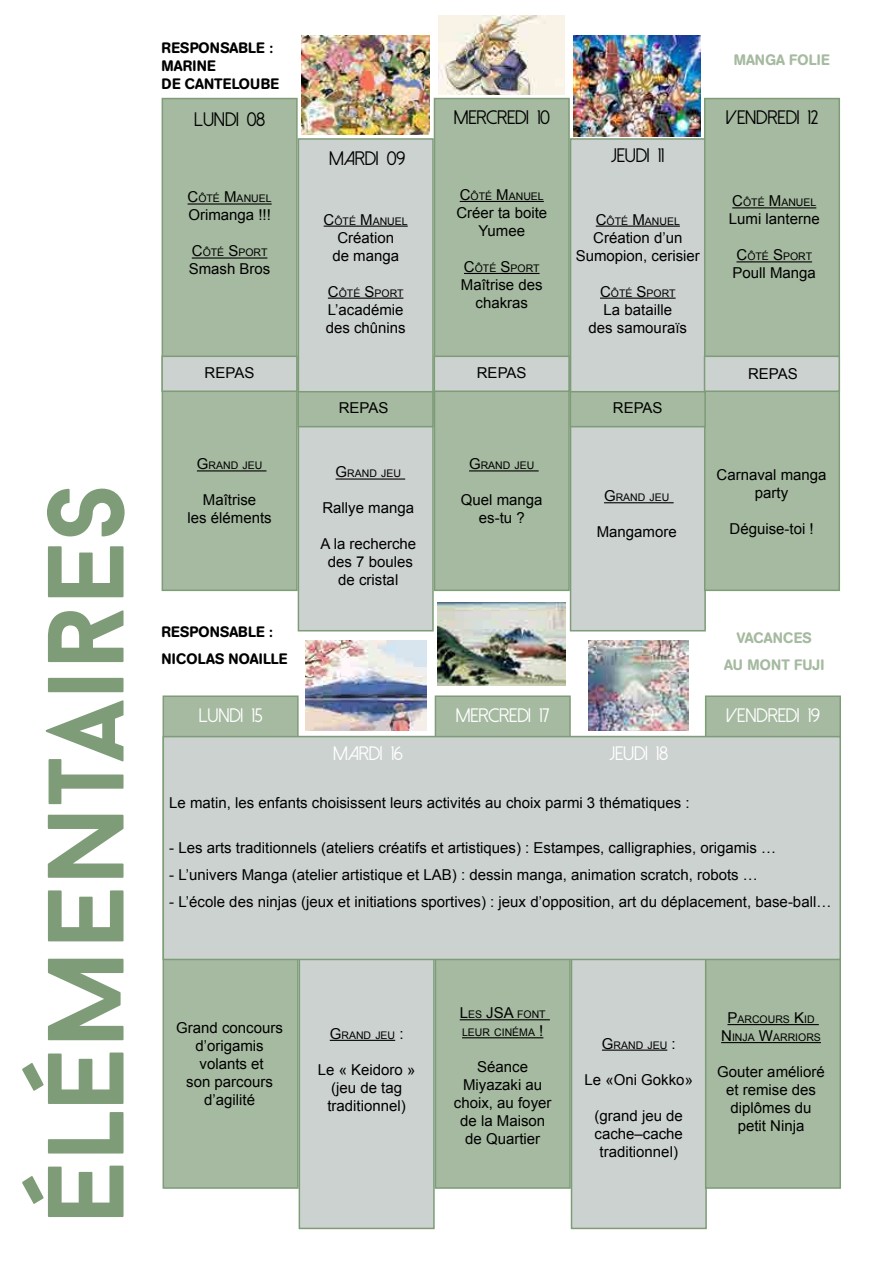
<style>
.page{position:relative;width:893px;height:1263px;background:#fff}
.page>*{position:absolute;margin:0;border:0;box-sizing:border-box;transform-origin:0 0}
.t1{font:700 108px "Baron Neue";color:#7e9c78}
.t2{font:19.5px "Dolce Vita";color:#000}
.t3{font:19.5px "Dolce Vita";color:#fff}
.t4{font:15px/18px "Arial";color:#000;text-align:center}
.t5{font:500 15px/18px "AG Book Rounded";letter-spacing:.02em;color:#000}
.t6{font:500 15px/27px "AG Book Rounded";color:#a5baa0;text-align:center}
.t7{font:10.5px/18px "Arial";color:#000}
.s1{font-size:15px}
</style>
<div class="page">
<div style="left:162px;top:98px;width:136px;height:493px;background:#a5baa0;border:2px solid #7e9c78"></div>
<div style="left:298px;top:138px;width:136px;height:493px;background:#ccd2cf;border:2px solid #7e9c78"></div>
<div style="left:434px;top:98px;width:136px;height:493px;background:#a5baa0;border:2px solid #7e9c78"></div>
<div style="left:570px;top:138px;width:136px;height:493px;background:#ccd2cf;border:2px solid #7e9c78"></div>
<div style="left:704px;top:98px;width:136px;height:493px;background:#a5baa0;border:2px solid #7e9c78"></div>
<div style="left:163px;top:695px;width:136px;height:494px;background:#a5baa0;border:2px solid #7e9c78"></div>
<div style="left:299px;top:736px;width:136px;height:493px;background:#ccd2cf;border:2px solid #7e9c78"></div>
<div style="left:435px;top:695px;width:136px;height:494px;background:#a5baa0;border:2px solid #7e9c78"></div>
<div style="left:571px;top:736px;width:136px;height:493px;background:#ccd2cf;border:2px solid #7e9c78"></div>
<div style="left:705px;top:695px;width:136px;height:494px;background:#a5baa0;border:2px solid #7e9c78"></div>
<div style="left:161px;top:356px;width:137px;height:36px;background:#ccd2cf;border:2px solid #7e9c78"></div>
<div style="left:297px;top:391px;width:137px;height:36px;background:#a5baa0;border:2px solid #7e9c78"></div>
<div style="left:434px;top:356px;width:136px;height:36px;background:#ccd2cf;border:2px solid #7e9c78"></div>
<div style="left:570px;top:391px;width:136px;height:36px;background:#a5baa0;border:2px solid #7e9c78"></div>
<div style="left:704px;top:356px;width:136px;height:36px;background:#ccd2cf;border:2px solid #7e9c78"></div>
<hr style="left:188px;top:203px;width:84px;height:2px;background:#000">
<hr style="left:192px;top:257px;width:75px;height:2px;background:#000">
<hr style="left:324px;top:226px;width:84px;height:1px;background:#000">
<hr style="left:328px;top:298px;width:75px;height:1px;background:#000">
<hr style="left:460px;top:201px;width:84px;height:1px;background:#000">
<hr style="left:464px;top:273px;width:76px;height:1px;background:#000">
<hr style="left:596px;top:226px;width:84px;height:1px;background:#000">
<hr style="left:600px;top:298px;width:76px;height:1px;background:#000">
<hr style="left:732px;top:207px;width:84px;height:1px;background:#000">
<hr style="left:736px;top:261px;width:76px;height:1px;background:#000">
<hr style="left:197px;top:470px;width:69px;height:1px;background:#000">
<hr style="left:336px;top:478px;width:69px;height:2px;background:#000">
<hr style="left:469px;top:470px;width:70px;height:1px;background:#000">
<hr style="left:604px;top:502px;width:70px;height:1px;background:#000">
<div style="left:163px;top:736px;width:678px;height:224px;background:#ccd2cf;border:2px solid #7e9c78"></div>
<hr style="left:330px;top:1040px;width:65px;height:1px;background:#000">
<hr style="left:460px;top:1019px;width:90px;height:1px;background:#000">
<hr style="left:462px;top:1037px;width:81px;height:1px;background:#000">
<hr style="left:602px;top:1049px;width:65px;height:2px;background:#000">
<hr style="left:727px;top:1024px;width:92px;height:1px;background:#000">
<hr style="left:721px;top:1042px;width:100px;height:1px;background:#000">
<img style="left:588px;top:640px;width:101px;height:90px">
<img style="left:438px;top:603px;width:127px;height:82px">
<img style="left:305px;top:640px;width:121px;height:90px">
<img style="left:574px;top:36px;width:126px;height:100px">
<img style="left:302px;top:36px;width:127px;height:99px">
<img style="left:438px;top:16px;width:127px;height:79px">
<h1 class="t1" style="left:17px;top:1225px;width:743px;rotate:-90deg">élémentaires</h1>
<p class="t5" style="left:162px;top:39px;width:119px">RESPONSABLE :<br>MARINE<br>DE CANTELOUBE</p>
<h2 class="t2" style="left:194px;top:110px;width:72px">LUNDI 08</h2>
<p class="t7" style="left:188px;top:190px;width:86px"><span class="s1">C</span>ÔTÉ <span class="s1">M</span>ANUEL</p>
<p class="t4" style="left:188px;top:206px;width:84px">Orimanga !!!</p>
<p class="t7" style="left:192px;top:244px;width:77px"><span class="s1">C</span>ÔTÉ <span class="s1">S</span>PORT</p>
<p class="t4" style="left:189px;top:260px;width:83px">Smash Bros</p>
<p class="t4" style="left:205px;top:364px;width:51px">REPAS</p>
<p class="t7" style="left:197px;top:457px;width:67px"><span class="s1">G</span>RAND JEU</p>
<p class="t4" style="left:188px;top:491px;width:86px">Maîtrise<br>les éléments</p>
<p class="t5" style="left:161px;top:618px;width:128px;line-height:27px">RESPONSABLE :<br>NICOLAS NOAILLE</p>
<h2 class="t2" style="left:329px;top:148px;width:77px">MARDI 09</h2>
<p class="t7" style="left:324px;top:212px;width:86px"><span class="s1">C</span>ÔTÉ <span class="s1">M</span>ANUEL</p>
<p class="t4" style="left:332px;top:228px;width:68px">Création de manga</p>
<p class="t7" style="left:328px;top:284px;width:77px"><span class="s1">C</span>ÔTÉ <span class="s1">S</span>PORT</p>
<p class="t4" style="left:326px;top:300px;width:82px;text-align:left">L’académie des chûnins</p>
<p class="t4" style="left:339px;top:399px;width:51px">REPAS</p>
<p class="t7" style="left:336px;top:465px;width:67px"><span class="s1">G</span>RAND JEU</p>
<p class="t4" style="left:322px;top:499px;width:93px">Rallye manga</p>
<p class="t4" style="left:320px;top:535px;width:97px">A la recherche des 7 boules de cristal</p>
<p class="t6" style="left:734px;top:47px;width:97px">MANGA FOLIE</p>
<h2 class="t2" style="left:454px;top:108px;width:98px">MERCREDI 10</h2>
<p class="t7" style="left:460px;top:187px;width:86px"><span class="s1">C</span>ÔTÉ <span class="s1">M</span>ANUEL</p>
<p class="t4" style="left:456px;top:204px;width:92px">Créer ta boite<br>Yumee</p>
<p class="t7" style="left:464px;top:259px;width:77px"><span class="s1">C</span>ÔTÉ <span class="s1">S</span>PORT</p>
<p class="t4" style="left:461px;top:276px;width:83px">Maîtrise des chakras</p>
<p class="t4" style="left:477px;top:364px;width:51px">REPAS</p>
<h2 class="t2" style="left:612px;top:146px;width:54px">JEUDI 11</h2>
<p class="t7" style="left:596px;top:212px;width:86px"><span class="s1">C</span>ÔTÉ <span class="s1">M</span>ANUEL</p>
<p class="t4" style="left:576px;top:228px;width:126px">Création d’un<br>Sumopion, cerisier</p>
<p class="t7" style="left:600px;top:284px;width:77px"><span class="s1">C</span>ÔTÉ <span class="s1">S</span>PORT</p>
<p class="t4" style="left:589px;top:300px;width:100px">La bataille<br>des samouraïs</p>
<p class="t4" style="left:613px;top:399px;width:51px">REPAS</p>
<h2 class="t2" style="left:726px;top:108px;width:94px">VENDREDI 12</h2>
<p class="t7" style="left:732px;top:194px;width:86px"><span class="s1">C</span>ÔTÉ <span class="s1">M</span>ANUEL</p>
<p class="t4" style="left:729px;top:210px;width:92px">Lumi lanterne</p>
<p class="t7" style="left:736px;top:248px;width:77px"><span class="s1">C</span>ÔTÉ <span class="s1">S</span>PORT</p>
<p class="t4" style="left:733px;top:264px;width:85px">Poull Manga</p>
<p class="t4" style="left:748px;top:365px;width:51px">REPAS</p>
<p class="t7" style="left:469px;top:457px;width:67px"><span class="s1">G</span>RAND JEU</p>
<p class="t4" style="left:461px;top:491px;width:83px">Quel manga es-tu ?</p>
<p class="t7" style="left:604px;top:489px;width:67px"><span class="s1">G</span>RAND JEU</p>
<p class="t4" style="left:597px;top:523px;width:82px">Mangamore</p>
<p class="t4" style="left:717px;top:466px;width:112px">Carnaval manga party</p>
<p class="t4" style="left:729px;top:520px;width:86px">Déguise-toi !</p>
<p class="t6" style="left:724px;top:624px;width:102px">VACANCES<br>AU MONT FUJI</p>
<h2 class="t3" style="left:199px;top:705px;width:65px">LUNDI 15</h2>
<h2 class="t3" style="left:456px;top:705px;width:95px">MERCREDI 17</h2>
<h2 class="t3" style="left:726px;top:705px;width:95px">VENDREDI 19</h2>
<h2 class="t3" style="left:333px;top:744px;width:71px">MARDI 16</h2>
<h2 class="t3" style="left:610px;top:744px;width:59px">JEUDI 18</h2>
<p class="t4" style="left:169px;top:794px;width:522px">Le matin, les enfants choisissent leurs activités au choix parmi 3 thématiques :</p>
<p class="t4" style="left:169px;top:839px;width:608px">- Les arts traditionnels (ateliers créatifs et artistiques) : Estampes, calligraphies, origamis …</p>
<p class="t4" style="left:169px;top:866px;width:590px">- L’univers Manga (atelier artistique et LAB) : dessin manga, animation scratch, robots …</p>
<p class="t4" style="left:169px;top:893px;width:663px">- L’école des ninjas (jeux et initiations sportives) : jeux d’opposition, art du déplacement, base-ball…</p>
<p class="t4" style="left:176px;top:1019px;width:108px">Grand concours d’origamis volants et<br>son parcours d’agilité</p>
<p class="t7" style="left:330px;top:1026px;width:75px"><span class="s1">G</span>RAND JEU <span class="s1">:</span></p>
<p class="t4" style="left:318px;top:1061px;width:99px">Le « Keidoro » (jeu de tag traditionnel)</p>
<p class="t7" style="left:460px;top:1006px;width:87px"><span class="s1">L</span>ES <span class="s1">JSA</span> FONT<br>LEUR CINÉMA <span class="s1">!</span></p>
<p class="t4" style="left:454px;top:1058px;width:99px">Séance<br>Miyazaki au choix, au foyer de la Maison de Quartier</p>
<p class="t7" style="left:602px;top:1036px;width:75px"><span class="s1">G</span>RAND JEU <span class="s1">:</span></p>
<p class="t4" style="left:585px;top:1070px;width:110px">Le «Oni Gokko»</p>
<p class="t4" style="left:595px;top:1106px;width:90px">(grand jeu de cache–cache traditionnel)</p>
<p class="t7" style="left:721px;top:1010px;width:100px;text-align:center"><span class="s1">P</span>ARCOURS <span class="s1">K</span>ID<br><span class="s1">N</span> INJA <span class="s1">W</span>ARRIORS</p>
<p class="t4" style="left:717px;top:1063px;width:109px">Gouter amélioré et remise des diplômes du petit Ninja</p>
</div>
